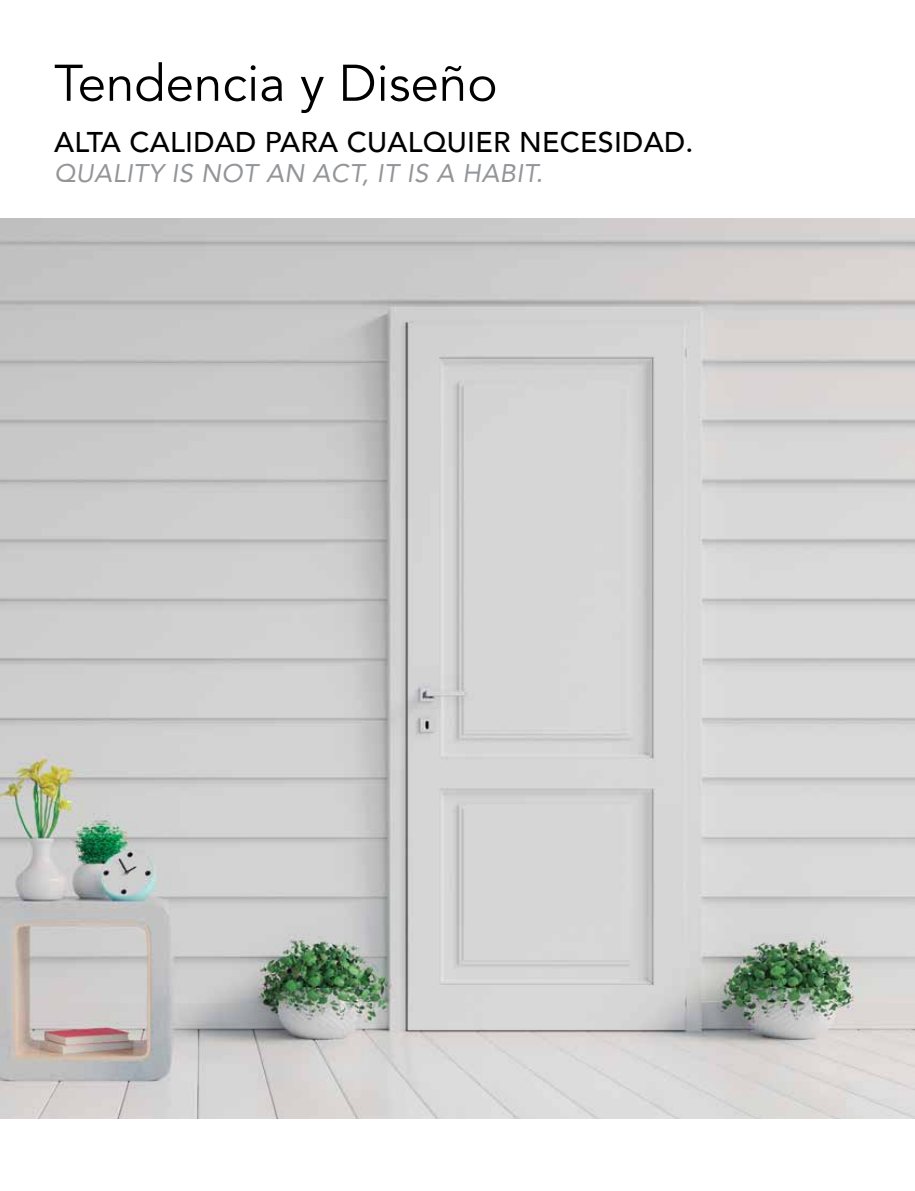
<style>
.page{position:relative;width:915px;height:1191px;background:#fff}
.page>*{position:absolute;margin:0;border:0;box-sizing:border-box;transform-origin:0 0}
.t1{font:51px "Avenir";color:#000}
.t2{font:500 28.5px "Avenir";letter-spacing:.01em;color:#000}
.t3{font:italic 25.5px "Avenir";letter-spacing:.02em;color:#939598}
</style>
<div class="page">
<img style="left:0;top:218px;width:914px;height:900px">
<h1 class="t1" style="left:54px;top:53px;width:445px">Tendencia y Diseño</h1>
<p class="t2" style="left:54px;top:117px;width:640px">ALTA CALIDAD PARA CUALQUIER NECESIDAD.</p>
<p class="t3" style="left:54px;top:158px;width:490px">QUALITY IS NOT AN ACT, IT IS A HABIT.</p>
</div>
